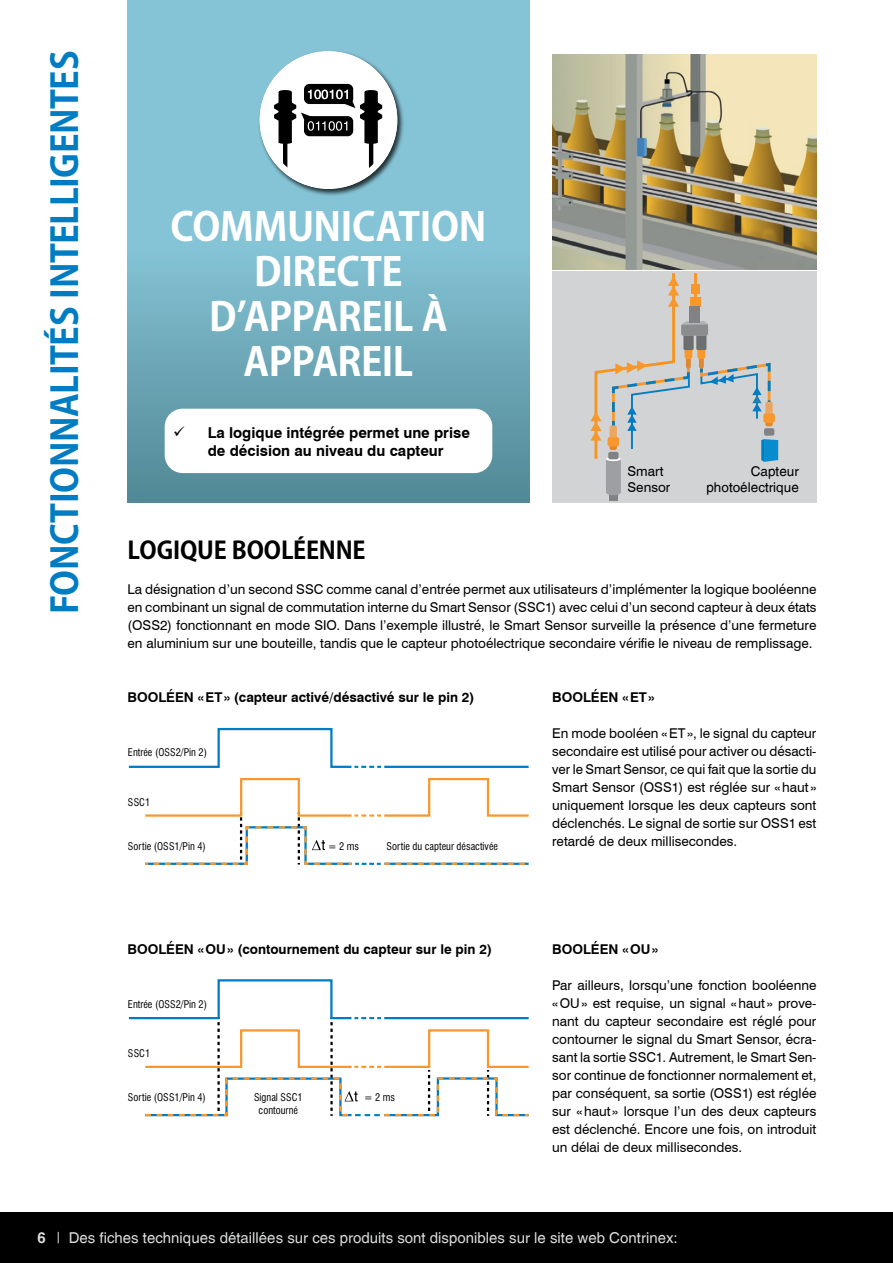
<style>
.page{position:relative;width:893px;height:1263px;background:#fff}
.page>*{position:absolute;margin:0;border:0;box-sizing:border-box;transform-origin:0 0}
.t1{font:700 39px/45px "Koz Go Pro";letter-spacing:-.015em;color:#fff;text-align:center}
.t2{font:700 36px "Koz Go Pro";letter-spacing:-.01em;color:#007cc3}
.t3{font:700 24px "Koz Go Pro";letter-spacing:-.01em;color:#000}
.t4{font:15px "Switzerland Plain";color:#dcddde}
.t5{font:700 15px/18px "Swiss 721 BT";color:#000}
.t6{font:700 15px "Switzerland";color:#dcddde}
.t7{font:13.5px/18px "Swiss 721 BT";color:#000;text-align:justify}
.t8{font:700 13.5px "Swiss 721 BT";color:#000}
.t9{font:13.5px/16.5px "Switzerland Plain";color:#000;text-align:right}
.t10{font:13.05px "Switzerland Plain";color:#fff}
.t11{font:condensed 10.35px/12.5px "Swiss 721 BT";color:#000;text-align:center}
</style>
<div class="page">
<div style="left:0;top:1212px;width:893px;height:51px;background:#000"></div>
<img style="left:552px;top:54px;width:264px;height:215px">
<div style="left:552px;top:271px;width:264px;height:231px;background:#d1d3d4"></div>
<div style="left:609px;top:492px;width:8px;height:9px;background:#808285"></div>
<svg style="left:590px;top:273px;width:188px;height:223px"></svg>
<svg style="left:128px;top:727px;width:401px;height:41px"></svg>
<svg style="left:145px;top:778px;width:384px;height:87px"></svg>
<svg style="left:128px;top:979px;width:401px;height:138px"></svg>
<svg style="left:128px;top:0;width:401px;height:502px;background:#79b6c7"></svg>
<div style="left:258px;top:50px;width:147px;height:147px;background:#000;opacity:.75"></div>
<div style="left:260px;top:51px;width:137px;height:138px;background:#fff;border-radius:50%"></div>
<div style="left:304px;top:84px;width:49px;height:20px;background:#000;border-radius:5px"></div>
<svg style="left:274px;top:90px;width:108px;height:78px"></svg>
<div style="left:165px;top:409px;width:327px;height:64px;background:#fff;border-radius:18px"></div>
<h2 class="t2" style="left:42px;top:614px;width:565px;rotate:-90deg">FONCTIONNALITÉS INTELLIGENTES</h2>
<p class="t10" style="left:307px;top:86px;width:45px">100101</p>
<h1 class="t1" style="left:170px;top:206px;width:317px">COMMUNICATION<br>DIRECTE<br>D’APPAREIL À<br>APPAREIL</h1>
<p class="t5" style="left:208px;top:423px;width:264px">La logique intégrée permet une prise de décision au niveau du capteur</p>
<p class="t7" style="left:628px;top:462px;width:44px;line-height:16.5px">Smart<br>Sensor</p>
<p class="t9" style="left:706px;top:463px;width:94px">Capteur photoélectrique</p>
<h3 class="t3" style="left:128px;top:535px;width:239px">LOGIQUE BOOLÉENNE</h3>
<p class="t7" style="left:128px;top:580px;width:690px">La désignation d’un second SSC comme canal d’entrée permet aux utilisateurs d’implémenter la logique booléenne en combinant un signal de commutation interne du Smart Sensor (SSC1) avec celui d’un second capteur à deux états (OSS2) fonctionnant en mode SIO. Dans l’exemple illustré, le Smart Sensor surveille la présence d’une fermeture en aluminium sur une bouteille, tandis que le capteur photoélectrique secondaire vérifie le niveau de remplissage.</p>
<p class="t8" style="left:552px;top:688px;width:104px">BOOLÉEN «ET»</p>
<p class="t7" style="left:552px;top:724px;width:266px">En mode booléen «ET», le signal du capteur secondaire est utilisé pour activer ou désacti&shy;ver le Smart Sensor, ce qui fait que la sortie du Smart Sensor (OSS1) est réglée sur «haut » uniquement lorsque les deux capteurs sont déclenchés. Le signal de sortie sur OSS1 est retardé de deux millisecondes.</p>
<p class="t8" style="left:128px;top:688px;width:349px">BOOLÉEN «ET» (capteur activé/désactivé sur le pin 2)</p>
<p class="t11" style="left:128px;top:746px;width:81px">Entrée (OSS2/Pin 2)</p>
<p class="t11" style="left:128px;top:796px;width:24px">SSC1</p>
<p class="t11" style="left:128px;top:840px;width:79px">Sortie (OSS1/Pin 4)</p>
<p class="t11" style="left:328px;top:840px;width:33px">= 2 ms</p>
<p class="t11" style="left:387px;top:840px;width:113px">Sortie du capteur désactivée</p>
<p class="t8" style="left:128px;top:940px;width:366px">BOOLÉEN «OU» (contournement du capteur sur le pin 2)</p>
<p class="t11" style="left:128px;top:998px;width:81px">Entrée (OSS2/Pin 2)</p>
<p class="t11" style="left:128px;top:1047px;width:24px">SSC1</p>
<p class="t11" style="left:128px;top:1091px;width:79px">Sortie (OSS1/Pin 4)</p>
<p class="t11" style="left:254px;top:1091px;width:50px">Signal SSC1 contourné</p>
<p class="t11" style="left:364px;top:1091px;width:33px">= 2 ms</p>
<p class="t8" style="left:552px;top:940px;width:108px">BOOLÉEN «OU»</p>
<p class="t7" style="left:552px;top:976px;width:266px">Par ailleurs, lorsqu’une fonction booléenne «OU» est requise, un signal «haut » prove&shy;nant du capteur secondaire est réglé pour contourner le signal du Smart Sensor, écra&shy;sant la sortie SSC1. Autrement, le Smart Sen&shy;sor continue de fonctionner normalement et, par conséquent, sa sortie (OSS1) est réglée sur «haut » lorsque l’un des deux capteurs est déclenché. Encore une fois, on introduit un délai de deux millisecondes.</p>
<p class="t6" style="left:38px;top:1229px;width:10px">6</p>
<p class="t4" style="left:69px;top:1229px;width:610px">Des fiches techniques détaillées sur ces produits sont disponibles sur le site web Contrinex:</p>
</div>
